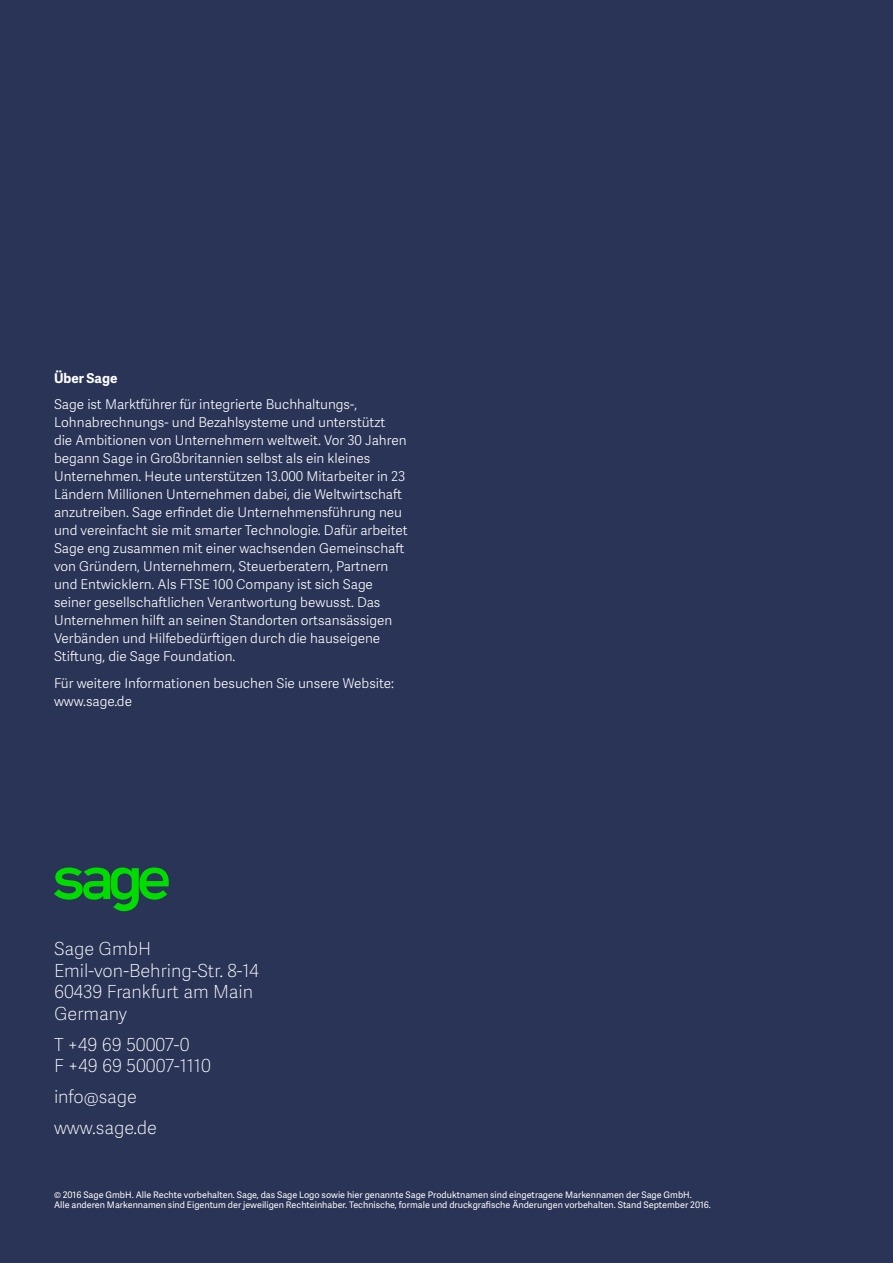
<style>
.page{position:relative;width:893px;height:1263px;background:#2a3456}
.page>*{position:absolute;margin:0;border:0;box-sizing:border-box;transform-origin:0 0}
.t1{font:18px/21.6px "Adelle Sans SAGE Th";color:#fff}
.t2{font:13.5px/18px "Adelle Sans SAGE Lt";color:#fff}
.t3{font:700 13.5px "Adelle Sans SAGE";color:#fff}
.t4{font:9px/10.8px "Adelle Sans SAGE";color:#fff}
</style>
<div class="page">
<svg style="left:54px;top:867px;width:115px;height:44px"></svg>
<p class="t3" style="left:54px;top:368px;width:65px">Über Sage</p>
<p class="t2" style="left:54px;top:395px;width:355px">Sage ist Marktführer für integrierte Buchhaltungs-, Lohnabrechnungs- und Bezahlsysteme und unterstützt<br>die Ambitionen von Unternehmern weltweit. Vor 30 Jahren begann Sage in Großbritannien selbst als ein kleines Unternehmen. Heute unterstützen 13.000 Mitarbeiter in 23<br>Ländern Millionen Unternehmen dabei, die Weltwirtschaft anzutreiben. Sage erfindet die Unternehmensführung neu und vereinfacht sie mit smarter Technologie. Dafür arbeitet Sage eng zusammen mit einer wachsenden Gemeinschaft von Gründern, Unternehmern, Steuerberatern, Partnern und Entwicklern. Als FTSE 100 Company ist sich Sage seiner gesellschaftlichen Verantwortung bewusst. Das Unternehmen hilft an seinen Standorten ortsansässigen Verbänden und Hilfebedürftigen durch die hauseigene Stiftung, die Sage Foundation.</p>
<p class="t2" style="left:54px;top:673px;width:342px">Für weitere Informationen besuchen Sie unsere Website: www.sage.de</p>
<h1 class="t1" style="left:54px;top:937px;width:207px">Sage GmbH<br>Emil-von-Behring-Str. 8-14<br>60439 Frankfurt am Main<br>Germany</h1>
<h1 class="t1" style="left:54px;top:1033px;width:158px">T +49 69 50007-0<br>F +49 69 50007-1110</h1>
<h1 class="t1" style="left:54px;top:1081px;width:105px;line-height:30.6px">info@sage www.sage.de</h1>
<p class="t4" style="left:54px;top:1188px;width:658px">© 2016 Sage GmbH. Alle Rechte vorbehalten. Sage, das Sage Logo sowie hier genannte Sage Produktnamen sind eingetragene Markennamen der Sage GmbH.<br>Alle anderen Markennamen sind Eigentum der jeweiligen Rechteinhaber. Technische, formale und druckgrafische Änderungen vorbehalten. Stand September 2016.</p>
</div>
